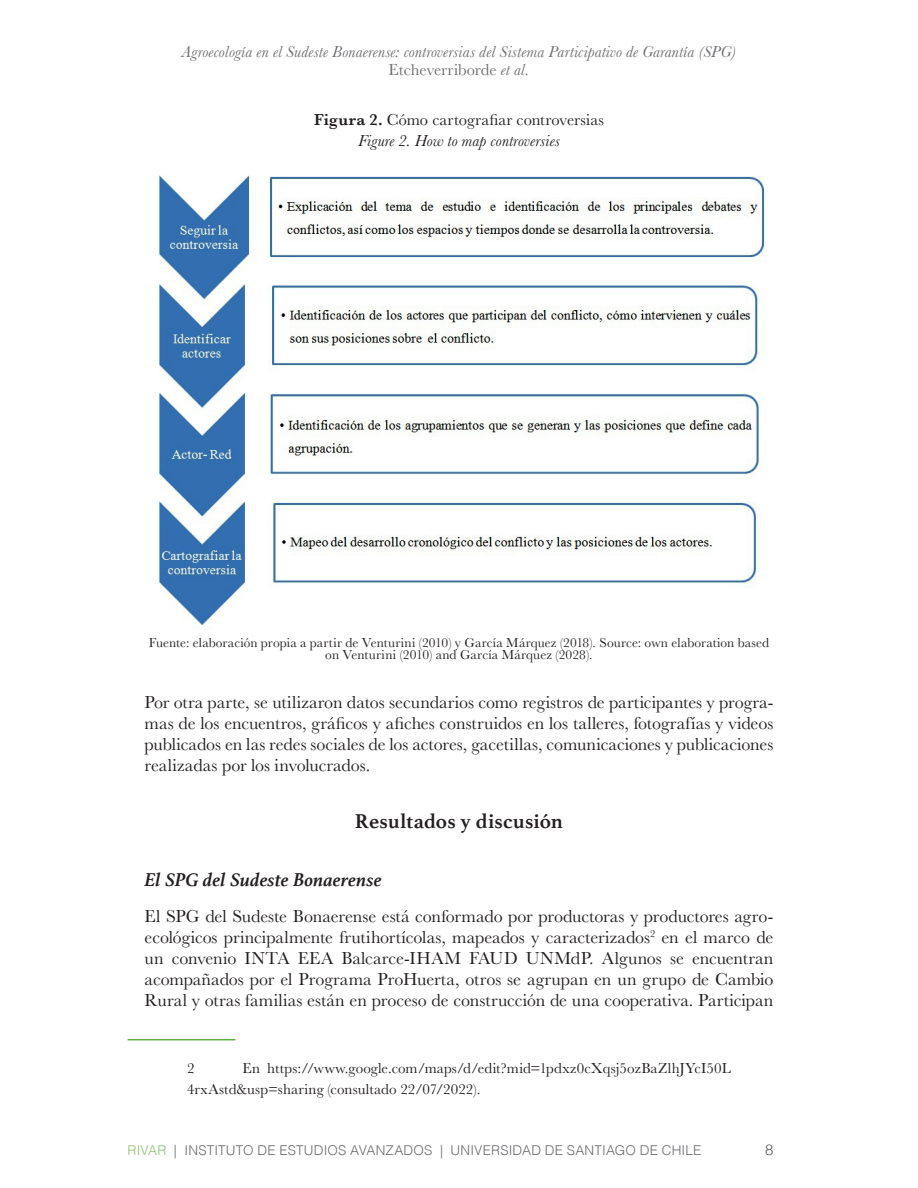
<style>
.page{position:relative;width:918px;height:1188px;background:#fff}
.page>*{position:absolute;margin:0;border:0;box-sizing:border-box;transform-origin:0 0}
.t1{font:700 21px "Athelas";letter-spacing:.01em;color:#231f20}
.t2{font:italic 700 19.5px "Athelas";letter-spacing:.005em;color:#231f20}
.t3{font:18px/21px "Baskerville";color:#231f20;text-align:justify}
.t4{font:italic 16.5px/17.5px "Baskerville";letter-spacing:.015em;color:#6c6d70;text-align:center}
.t5{font:16.5px/21px "Baskerville";letter-spacing:.01em;color:#231f20;text-align:center}
.t6{font:15px/21px "Baskerville";letter-spacing:.01em;color:#231f20}
.t7{font:300 15px "Helvetica";color:#57585a}
.t8{font:13.5px/12px "Baskerville";letter-spacing:.01em;color:#231f20;text-align:center}
.t9{font:300 13.5px "Helvetica";letter-spacing:.01em;color:#6c6d70}
.s1{font-style:normal}
.s2{font-weight:600}
.s3{font-style:italic}
.s4{color:#8fc175}
</style>
<div class="page">
<img style="left:159px;top:175px;width:608px;height:451px">
<hr style="left:128px;top:1039px;width:108px;height:1px;background:#5dae45">
<p class="t4" style="left:182px;top:43px;width:556px">Agroecología en el Sudeste Bonaerense: controversias del Sistema Participativo de Garantía (SPG)<br><span class="s1">Etcheverriborde</span> et al.</p>
<p class="t5" style="left:314px;top:110px;width:291px"><span class="s2">Figura 2.</span> Cómo cartografiar controversias<br><span class="s3">Figure 2. How to map controversies</span></p>
<p class="t8" style="left:149px;top:637px;width:622px">Fuente: elaboración propia a partir de Venturini (2010) y García Márquez (2018). Source: own elaboration based on Venturini (2010) and García Márquez (2028).</p>
<p class="t3" style="left:145px;top:692px;width:630px">Por otra parte, se utilizaron datos secundarios como registros de participantes y progra&shy;mas de los encuentros, gráficos y afiches construidos en los talleres, fotografías y videos publicados en las redes sociales de los actores, gacetillas, comunicaciones y publicaciones realizadas por los involucrados.</p>
<p class="t1" style="left:355px;top:804px;width:210px">Resultados y discusión</p>
<p class="t2" style="left:145px;top:864px;width:239px">El SPG del Sudeste Bonaerense</p>
<p class="t3" style="left:145px;top:906px;width:630px">El SPG del Sudeste Bonaerense está conformado por productoras y productores agro&shy;ecológicos principalmente frutihortícolas, mapeados y caracterizados<sup>2</sup> en el marco de un convenio INTA EEA Balcarce-IHAM FAUD UNMdP. Algunos se encuentran acompañados por el Programa ProHuerta, otros se agrupan en un grupo de Cambio Rural y otras familias están en proceso de construcción de una cooperativa. Participan</p>
<p class="t6" style="left:187px;top:1058px;width:545px;text-indent:56px">En https://www.google.com/maps/d/edit?mid=1pdxz0cXqsj5ozBaZlhJYcI50L<br>4rxAstd&amp;usp=sharing (consultado 22/07/2022).</p>
<p class="t6" style="left:187px;top:1058px;width:9px">2</p>
<p class="t9" style="left:128px;top:1138px;width:575px"><span class="s4">RIVAR</span> | INSTITUTO DE ESTUDIOS AVANZADOS | UNIVERSIDAD DE SANTIAGO DE CHILE</p>
<p class="t7" style="left:765px;top:1137px;width:10px">8</p>
</div>
